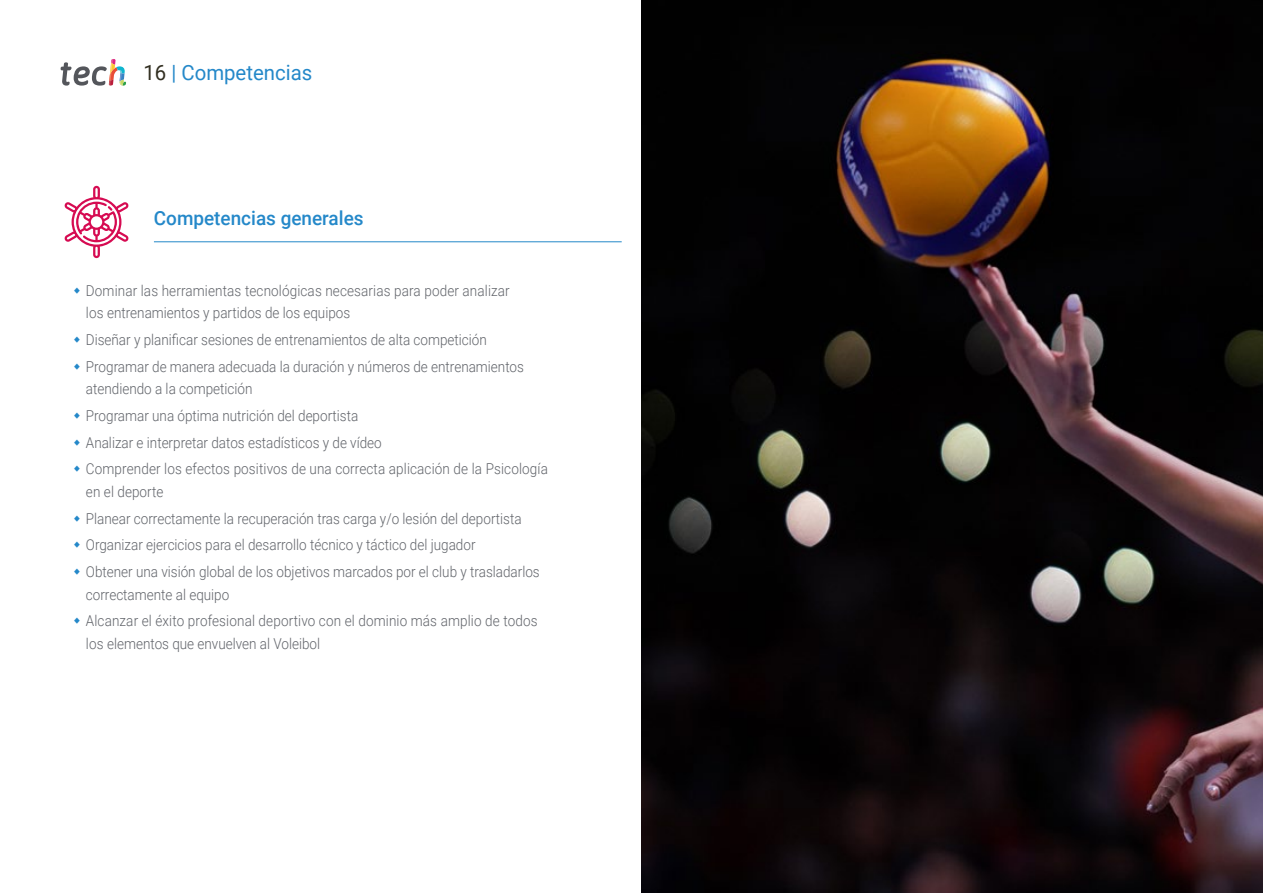
<style>
.page{position:relative;width:1263px;height:893px;background:#fff}
.page>*{position:absolute;margin:0;border:0;box-sizing:border-box;transform-origin:0 0}
.t1{font:21px "Roboto";color:#2488c9}
.t2{font:500 19.5px "Roboto";color:#2488c9}
.t3{font:300 15px/26.7px "Roboto";color:#61646a;scale:.9 1}
.s1{color:#312e20}
</style>
<div class="page">
<hr style="left:154px;top:241px;width:468px;height:1px;background:#2488c9">
<svg style="left:64px;top:186px;width:65px;height:72px"></svg>
<img style="left:641px;top:0;width:622px;height:893px">
<svg style="left:61px;top:59px;width:65px;height:27px"></svg>
<h1 class="t1" style="left:144px;top:57px;width:170px"><span class="s1">16</span> | Competencias</h1>
<h2 class="t2" style="left:154px;top:204px;width:211px">Competencias generales</h2>
<p class="t3" style="left:86px;top:279px;width:472px;line-height:22.5px">Dominar las herramientas tecnológicas necesarias para poder analizar los entrenamientos y partidos de los equipos</p>
<p class="t3" style="left:86px;top:326px;width:488px">Diseñar y planificar sesiones de entrenamientos de alta competición<br>Programar de manera adecuada la duración y números de entrenamientos</p>
<p class="t3" style="left:86px;top:375px;width:515px">atendiendo a la competición<br>Programar una óptima nutrición del deportista<br>Analizar e interpretar datos estadísticos y de vídeo<br>Comprender los efectos positivos de una correcta aplicación de la Psicología</p>
<p class="t3" style="left:86px;top:478px;width:506px">en el deporte<br>Planear correctamente la recuperación tras carga y/o lesión del deportista Organizar ejercicios para el desarrollo técnico y táctico del jugador<br>Obtener una visión global de los objetivos marcados por el club y trasladarlos</p>
<p class="t3" style="left:86px;top:580px;width:503px">correctamente al equipo<br>Alcanzar el éxito profesional deportivo con el dominio más amplio de todos</p>
<p class="t3" style="left:86px;top:630px;width:262px">los elementos que envuelven al Voleibol</p>
</div>
